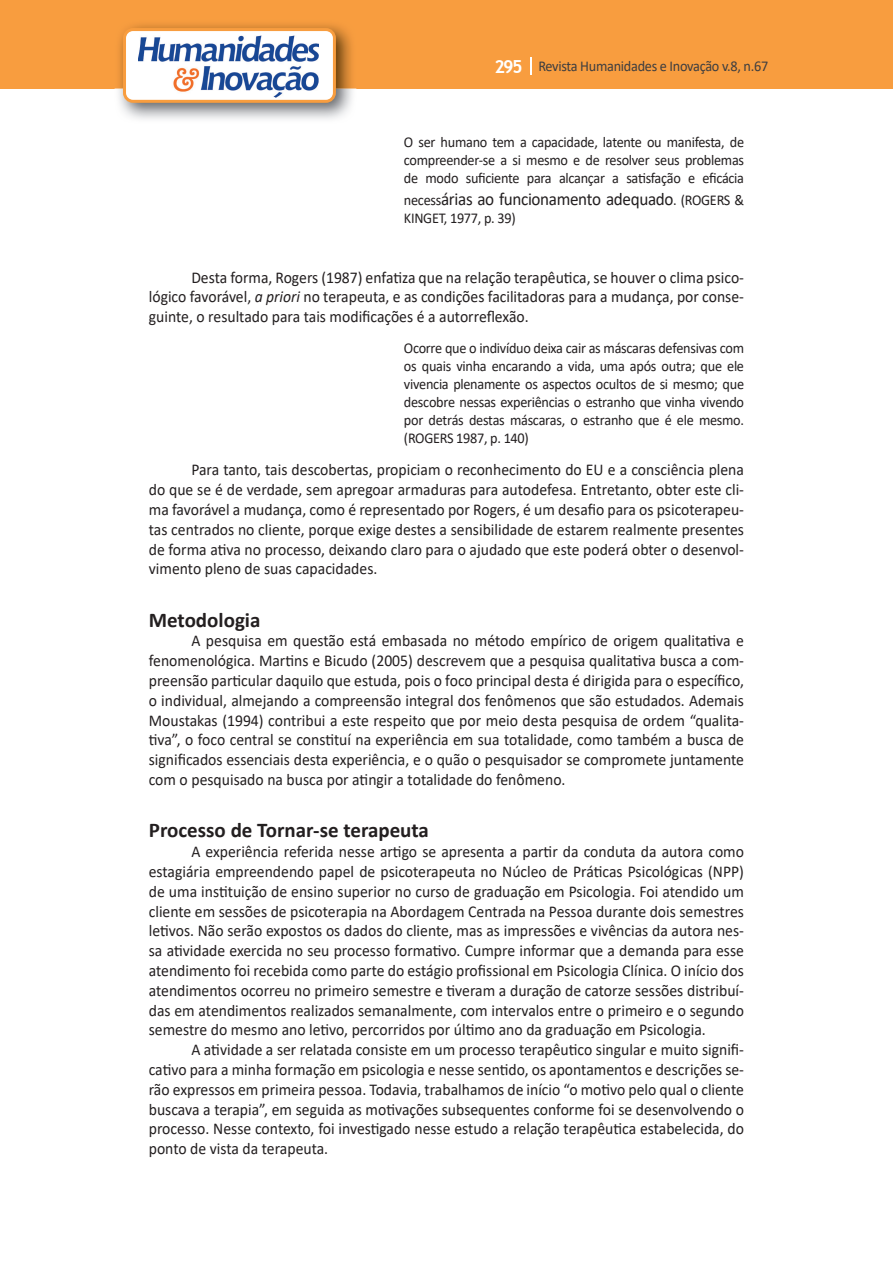
<style>
.page{position:relative;width:893px;height:1263px;background:#fff}
.page>*{position:absolute;margin:0;border:0;box-sizing:border-box;transform-origin:0 0}
.t1{font:700 21px "Calibri";color:#231f20}
.t2{font:18px "Calibri";letter-spacing:-.02em;color:#231f20;scale:.95 1}
.t3{font:16.5px/19.8px "Calibri";color:#231f20;text-align:justify;scale:.95 1}
.t4{font:15px/18px "Calibri";letter-spacing:-.02em;color:#231f20;text-align:justify;scale:.95 1}
.t5{font:15px "Calibri";letter-spacing:-.02em;color:#3e3e3f;scale:.95 1}
.s1{font-family:"Trebuchet MS";font-weight:700;font-size:18px;color:#fff}
.s2{font-size:15px}
.s3{font-style:italic}
</style>
<div class="page">
<div style="left:0;top:0;width:893px;height:88px;background:#f89d3f"></div>
<svg style="left:530px;top:57px;width:2px;height:18px"></svg>
<img style="left:115px;top:24px;width:241px;height:95px">
<div style="left:125px;top:30px;width:209px;height:71px;background:#fff;border-radius:9px"></div>
<img style="left:138px;top:35px;width:181px;height:62px">
<div style="left:123px;top:28px;width:213px;height:75px;border:3px solid #f89d3f;border-radius:9px"></div>
<p class="t5" style="left:495px;top:56px;width:290px"><span class="s1">295</span> Revista Humanidades e Inovação v.8, n.67</p>
<p class="t4" style="left:404px;top:133px;width:360px">O ser humano tem a capacidade, latente ou manifesta, de compreender-se a si mesmo e de resolver seus problemas de modo suficiente para alcançar a satisfação e eficácia</p>
<p class="t2" style="left:404px;top:186px;width:360px"><span class="s2">necess</span>árias ao funcionamento adequado<span class="s2">. (ROGERS &amp;</span></p>
<p class="t4" style="left:404px;top:209px;width:119px">KINGET, 1977, p. 39)</p>
<p class="t3" style="left:149px;top:267px;width:628px;text-indent:43px">Desta forma, Rogers (1987) enfatiza que na relação terapêutica, se houver o clima psico&shy;lógico favorável, <span class="s3">a priori</span> no terapeuta, e as condições facilitadoras para a mudança, por conse&shy;guinte, o resultado para tais modificações é a autorreflexão.</p>
<p class="t4" style="left:404px;top:338px;width:360px">Ocorre que o indivíduo deixa cair as máscaras defensivas com os quais vinha encarando a vida, uma após outra; que ele vivencia plenamente os aspectos ocultos de si mesmo; que descobre nessas experiências o estranho que vinha vivendo por detrás destas máscaras, o estranho que é ele mesmo. (ROGERS 1987, p. 140)</p>
<p class="t3" style="left:149px;top:460px;width:628px;text-indent:43px">Para tanto, tais descobertas, propiciam o reconhecimento do EU e a consciência plena do que se é de verdade, sem apregoar armaduras para autodefesa. Entretanto, obter este cli&shy;ma favorável a mudança, como é representado por Rogers, é um desafio para os psicoterapeu&shy;tas centrados no cliente, porque exige destes a sensibilidade de estarem realmente presentes de forma ativa no processo, deixando claro para o ajudado que este poderá obter o desenvol&shy;vimento pleno de suas capacidades.</p>
<p class="t1" style="left:149px;top:605px;width:113px">Metodologia</p>
<p class="t3" style="left:149px;top:631px;width:628px;text-indent:43px">A pesquisa em questão está embasada no método empírico de origem qualitativa e fenomenológica. Martins e Bicudo (2005) descrevem que a pesquisa qualitativa busca a com&shy;preensão particular daquilo que estuda, pois o foco principal desta é dirigida para o específico, o individual, almejando a compreensão integral dos fenômenos que são estudados. Ademais Moustakas (1994) contribui a este respeito que por meio desta pesquisa de ordem “qualita&shy;tiva”, o foco central se constituí na experiência em sua totalidade, como também a busca de significados essenciais desta experiência, e o quão o pesquisador se compromete juntamente com o pesquisado na busca por atingir a totalidade do fenômeno.</p>
<p class="t1" style="left:149px;top:815px;width:282px">Processo de Tornar-se terapeuta</p>
<p class="t3" style="left:149px;top:841px;width:628px;text-indent:43px">A experiência referida nesse artigo se apresenta a partir da conduta da autora como estagiária empreendendo papel de psicoterapeuta no Núcleo de Práticas Psicológicas (NPP) de uma instituição de ensino superior no curso de graduação em Psicologia. Foi atendido um cliente em sessões de psicoterapia na Abordagem Centrada na Pessoa durante dois semestres letivos. Não serão expostos os dados do cliente, mas as impressões e vivências da autora nes&shy;sa atividade exercida no seu processo formativo. Cumpre informar que a demanda para esse atendimento foi recebida como parte do estágio profissional em Psicologia Clínica. O início dos atendimentos ocorreu no primeiro semestre e tiveram a duração de catorze sessões distribuí&shy;das em atendimentos realizados semanalmente, com intervalos entre o primeiro e o segundo semestre do mesmo ano letivo, percorridos por último ano da graduação em Psicologia.</p>
<p class="t3" style="left:149px;top:1039px;width:628px;text-indent:43px">A atividade a ser relatada consiste em um processo terapêutico singular e muito signifi&shy;cativo para a minha formação em psicologia e nesse sentido, os apontamentos e descrições se&shy;rão expressos em primeira pessoa. Todavia, trabalhamos de início “o motivo pelo qual o cliente buscava a terapia”, em seguida as motivações subsequentes conforme foi se desenvolvendo o processo. Nesse contexto, foi investigado nesse estudo a relação terapêutica estabelecida, do ponto de vista da terapeuta.</p>
</div>
